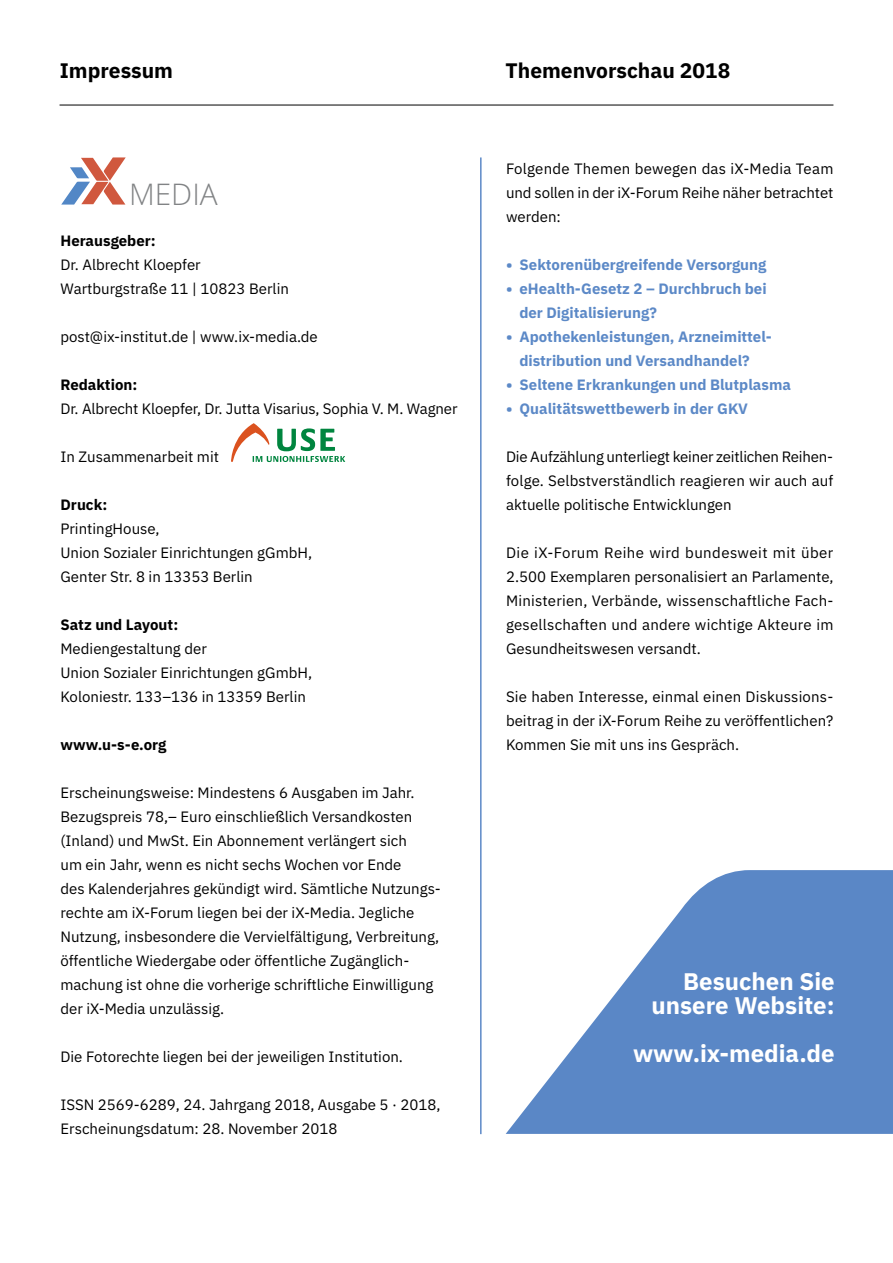
<style>
.page{position:relative;width:893px;height:1263px;background:#fff}
.page>*{position:absolute;margin:0;border:0;box-sizing:border-box;transform-origin:0 0}
.t1{font:300 29.85px "Open Sans";color:#818385}
.t2{font:700 24px/24px "IBM Plex Sans";color:#fff;text-align:right}
.t3{font:700 21px "IBM Plex Sans";color:#000}
.t4{font:15px/24px "IBM Plex Sans";color:#000}
.t5{font:700 15px/24px "IBM Plex Sans";color:#5c89c7}
.t6{font:700 15px "IBM Plex Sans";color:#000}
</style>
<div class="page">
<svg style="left:231px;top:423px;width:114px;height:39px"></svg>
<hr style="left:60px;top:105px;width:773px;height:1px;background:#000">
<svg style="left:61px;top:157px;width:65px;height:48px"></svg>
<svg style="left:506px;top:870px;width:386px;height:264px;fill:#5a87c6"></svg>
<hr style="left:480px;top:157px;width:2px;height:977px;background:#5c89c7">
<h3 class="t3" style="left:60px;top:54px;width:115px">Impressum</h3>
<h1 class="t1" style="left:129px;top:173px;width:90px">MEDIA</h1>
<p class="t6" style="left:60px;top:229px;width:97px">Herausgeber:</p>
<p class="t4" style="left:60px;top:251px;width:230px">Dr. Albrecht Kloepfer<br>Wartburgstraße 11 | 10823 Berlin</p>
<p class="t4" style="left:60px;top:323px;width:259px">post@ix-institut.de | www.ix-media.de</p>
<p class="t6" style="left:60px;top:373px;width:78px">Redaktion:</p>
<p class="t4" style="left:60px;top:395px;width:399px">Dr. Albrecht Kloepfer, Dr. Jutta Visarius, Sophia V. M. Wagner</p>
<p class="t4" style="left:60px;top:443px;width:160px">In Zusammenarbeit mit</p>
<p class="t6" style="left:60px;top:493px;width:48px">Druck:</p>
<p class="t4" style="left:60px;top:515px;width:253px">PrintingHouse,<br>Union Sozialer Einrichtungen gGmbH,<br>Genter Str. 8 in 13353 Berlin</p>
<p class="t6" style="left:60px;top:613px;width:119px">Satz und Layout:</p>
<p class="t4" style="left:60px;top:635px;width:253px">Mediengestaltung der<br>Union Sozialer Einrichtungen gGmbH,<br>Koloniestr. 133–136 in 13359 Berlin</p>
<p class="t6" style="left:60px;top:733px;width:107px">www.u-s-e.org</p>
<p class="t4" style="left:60px;top:779px;width:382px">Erscheinungsweise: Mindestens 6 Ausgaben im Jahr.<br>Bezugspreis 78,– Euro einschließlich Versandkosten (Inland) und MwSt. Ein Abonnement verlängert sich<br>um ein Jahr, wenn es nicht sechs Wochen vor Ende<br>des Kalenderjahres gekündigt wird. Sämtliche Nutzungs&shy;rechte am iX-Forum liegen bei der iX-Media. Jegliche Nutzung, insbesondere die Vervielfältigung, Verbreitung, öffentliche Wiedergabe oder öffentliche Zugänglich&shy;machung ist ohne die vorherige schriftliche Einwilligung der iX-Media unzulässig.</p>
<p class="t4" style="left:60px;top:1043px;width:344px">Die Fotorechte liegen bei der jeweiligen Institution.</p>
<p class="t4" style="left:60px;top:1091px;width:382px">ISSN 2569-6289, 24. Jahrgang 2018, Ausgabe 5 · 2018,<br>Erscheinungsdatum: 28. November 2018</p>
<h3 class="t3" style="left:506px;top:54px;width:226px">Themenvorschau 2018</h3>
<p class="t4" style="left:506px;top:155px;width:329px;text-align:justify">Folgende Themen bewegen das iX-Media Team und sollen in der iX-Forum Reihe näher betrachtet werden:</p>
<p class="t5" style="left:506px;top:251px;width:262px">• Sektorenübergreifende Versorgung</p>
<p class="t5" style="left:519px;top:275px;width:249px;text-indent:-13px">• eHealth-Gesetz 2 – Durchbruch bei der Digitalisierung?</p>
<p class="t5" style="left:506px;top:323px;width:267px;text-align:center">• Apothekenleistungen, Arzneimittel&shy;distribution und Versandhandel?</p>
<p class="t5" style="left:506px;top:371px;width:286px">• Seltene Erkrankungen und Blutplasma</p>
<p class="t5" style="left:506px;top:395px;width:243px">• Qualitätswettbewerb in der GKV</p>
<p class="t4" style="left:506px;top:443px;width:329px;text-align:justify">Die Aufzählung unterliegt keiner zeitlichen Reihen&shy;folge. Selbstverständlich reagieren wir auch auf aktuelle politische Entwicklungen</p>
<p class="t4" style="left:506px;top:539px;width:329px;text-align:justify">Die iX-Forum Reihe wird bundesweit mit über 2.500 Exemplaren personalisiert an Parlamente, Ministerien, Verbände, wissenschaftliche Fach&shy;gesellschaften und andere wichtige Akteure im Gesundheitswesen versandt.</p>
<p class="t4" style="left:506px;top:683px;width:329px;text-align:justify">Sie haben Interesse, einmal einen Diskussions&shy;beitrag in der iX-Forum Reihe zu veröffentlichen?<br>Kommen Sie mit uns ins Gespräch.</p>
<h2 class="t2" style="left:651px;top:968px;width:185px">Besuchen Sie unsere Website:</h2>
<h2 class="t2" style="left:633px;top:1040px;width:203px">www.ix-media.de</h2>
</div>
